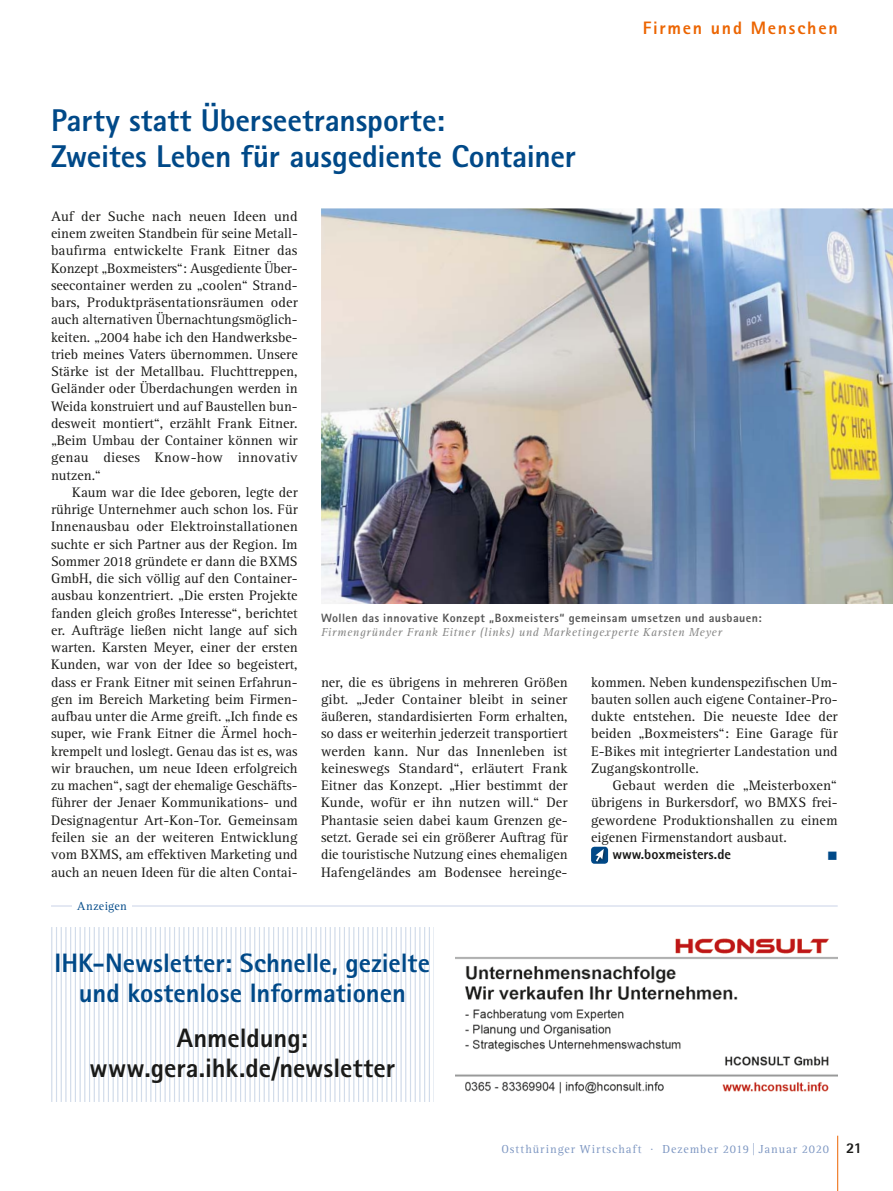
<style>
.page{position:relative;width:893px;height:1191px;background:#fff}
.page>*{position:absolute;margin:0;border:0;box-sizing:border-box;transform-origin:0 0}
.t1{font:800 31.5px/36px "Agfa Rotis Sans Serif";letter-spacing:-.005em;color:#004988}
.t2{font:800 26.7px/30px "Agfa Rotis Sans Serif";color:#004988;text-align:center}
.t3{font:800 26.7px/30px "Agfa Rotis Sans Serif";color:#1a1a18;text-align:center}
.t4{font:800 18px "Agfa Rotis Sans Serif";letter-spacing:.095em;color:#ec6502}
.t5{font:14.25px/17.2px "Agfa Rotis Serif";color:#1a1a18;text-align:justify}
.t6{font:800 14.25px "Agfa Rotis Sans Serif";color:#1a1a18}
.t7{font:14.25px "Wingdings";color:#004988}
.t8{font:800 12px "Agfa Rotis Sans Serif";letter-spacing:.035em;color:#565656}
.t9{font:italic 12px "Agfa Rotis Serif";letter-spacing:.045em;color:#878786}
.t10{font:12px "Agfa Rotis Serif";letter-spacing:.08em;color:#7e97c2}
.t11{font:12px "Agfa Rotis Serif";letter-spacing:.03em;color:#004988}
.s1{font-family:"Agfa Rotis Sans Serif";font-weight:800;font-size:15px;color:#1a1a18}
</style>
<div class="page">
<hr style="left:837px;top:1135px;width:1px;height:56px;background:#ec6502">
<img style="left:321px;top:208px;width:572px;height:396px">
<div style="left:591px;top:846px;width:17px;height:17px;background:#004988;border-radius:3px"></div>
<div style="left:594px;top:848px;width:13px;height:16px;background:#1a1a18;opacity:.5"></div>
<svg style="left:595px;top:849px;width:9px;height:12px"></svg>
<hr style="left:51px;top:905px;width:787px;height:1px;background:#cad2e7">
<div style="left:72px;top:897px;width:60px;height:17px;background:#fff"></div>
<img style="left:455px;top:938px;width:383px;height:156px">
<hr style="left:51px;top:927px;width:1px;height:174px;background:#d2dcea">
<hr style="left:56px;top:927px;width:1px;height:174px;background:#d2dcea">
<hr style="left:61px;top:927px;width:1px;height:174px;background:#d2dcea">
<hr style="left:65px;top:927px;width:2px;height:174px;background:#d2dcea">
<hr style="left:70px;top:927px;width:1px;height:174px;background:#d2dcea">
<hr style="left:75px;top:927px;width:1px;height:174px;background:#d2dcea">
<hr style="left:80px;top:927px;width:1px;height:174px;background:#d2dcea">
<hr style="left:84px;top:927px;width:1px;height:174px;background:#d2dcea">
<hr style="left:89px;top:927px;width:1px;height:174px;background:#d2dcea">
<hr style="left:94px;top:927px;width:1px;height:174px;background:#d2dcea">
<hr style="left:98px;top:927px;width:2px;height:174px;background:#d2dcea">
<hr style="left:103px;top:927px;width:1px;height:174px;background:#d2dcea">
<hr style="left:108px;top:927px;width:1px;height:174px;background:#d2dcea">
<hr style="left:113px;top:927px;width:1px;height:174px;background:#d2dcea">
<hr style="left:117px;top:927px;width:1px;height:174px;background:#d2dcea">
<hr style="left:122px;top:927px;width:1px;height:174px;background:#d2dcea">
<hr style="left:127px;top:927px;width:1px;height:174px;background:#d2dcea">
<hr style="left:131px;top:927px;width:2px;height:174px;background:#d2dcea">
<hr style="left:136px;top:927px;width:1px;height:174px;background:#d2dcea">
<hr style="left:141px;top:927px;width:1px;height:174px;background:#d2dcea">
<hr style="left:146px;top:927px;width:1px;height:174px;background:#d2dcea">
<hr style="left:150px;top:927px;width:1px;height:174px;background:#d2dcea">
<hr style="left:155px;top:927px;width:1px;height:174px;background:#d2dcea">
<hr style="left:160px;top:927px;width:1px;height:174px;background:#d2dcea">
<hr style="left:164px;top:927px;width:2px;height:174px;background:#d2dcea">
<hr style="left:169px;top:927px;width:1px;height:174px;background:#d2dcea">
<hr style="left:174px;top:927px;width:1px;height:174px;background:#d2dcea">
<hr style="left:179px;top:927px;width:1px;height:174px;background:#d2dcea">
<hr style="left:183px;top:927px;width:2px;height:174px;background:#d2dcea">
<hr style="left:188px;top:927px;width:1px;height:174px;background:#d2dcea">
<hr style="left:193px;top:927px;width:1px;height:174px;background:#d2dcea">
<hr style="left:198px;top:927px;width:1px;height:174px;background:#d2dcea">
<hr style="left:202px;top:927px;width:1px;height:174px;background:#d2dcea">
<hr style="left:207px;top:927px;width:1px;height:174px;background:#d2dcea">
<hr style="left:212px;top:927px;width:1px;height:174px;background:#d2dcea">
<hr style="left:216px;top:927px;width:2px;height:174px;background:#d2dcea">
<hr style="left:221px;top:927px;width:1px;height:174px;background:#d2dcea">
<hr style="left:226px;top:927px;width:1px;height:174px;background:#d2dcea">
<hr style="left:231px;top:927px;width:1px;height:174px;background:#d2dcea">
<hr style="left:235px;top:927px;width:1px;height:174px;background:#d2dcea">
<hr style="left:240px;top:927px;width:1px;height:174px;background:#d2dcea">
<hr style="left:245px;top:927px;width:1px;height:174px;background:#d2dcea">
<hr style="left:249px;top:927px;width:2px;height:174px;background:#d2dcea">
<hr style="left:254px;top:927px;width:1px;height:174px;background:#d2dcea">
<hr style="left:259px;top:927px;width:1px;height:174px;background:#d2dcea">
<hr style="left:264px;top:927px;width:1px;height:174px;background:#d2dcea">
<hr style="left:268px;top:927px;width:1px;height:174px;background:#d2dcea">
<hr style="left:273px;top:927px;width:1px;height:174px;background:#d2dcea">
<hr style="left:278px;top:927px;width:1px;height:174px;background:#d2dcea">
<hr style="left:282px;top:927px;width:2px;height:174px;background:#d2dcea">
<hr style="left:287px;top:927px;width:1px;height:174px;background:#d2dcea">
<hr style="left:292px;top:927px;width:1px;height:174px;background:#d2dcea">
<hr style="left:297px;top:927px;width:1px;height:174px;background:#d2dcea">
<hr style="left:301px;top:927px;width:2px;height:174px;background:#d2dcea">
<hr style="left:306px;top:927px;width:1px;height:174px;background:#d2dcea">
<hr style="left:311px;top:927px;width:1px;height:174px;background:#d2dcea">
<hr style="left:316px;top:927px;width:1px;height:174px;background:#d2dcea">
<hr style="left:320px;top:927px;width:1px;height:174px;background:#d2dcea">
<hr style="left:325px;top:927px;width:1px;height:174px;background:#d2dcea">
<hr style="left:330px;top:927px;width:1px;height:174px;background:#d2dcea">
<hr style="left:334px;top:927px;width:2px;height:174px;background:#d2dcea">
<hr style="left:339px;top:927px;width:1px;height:174px;background:#d2dcea">
<hr style="left:344px;top:927px;width:1px;height:174px;background:#d2dcea">
<hr style="left:349px;top:927px;width:1px;height:174px;background:#d2dcea">
<hr style="left:353px;top:927px;width:1px;height:174px;background:#d2dcea">
<hr style="left:358px;top:927px;width:1px;height:174px;background:#d2dcea">
<hr style="left:363px;top:927px;width:1px;height:174px;background:#d2dcea">
<hr style="left:367px;top:927px;width:2px;height:174px;background:#d2dcea">
<hr style="left:372px;top:927px;width:1px;height:174px;background:#d2dcea">
<hr style="left:377px;top:927px;width:1px;height:174px;background:#d2dcea">
<hr style="left:382px;top:927px;width:1px;height:174px;background:#d2dcea">
<hr style="left:386px;top:927px;width:1px;height:174px;background:#d2dcea">
<hr style="left:391px;top:927px;width:1px;height:174px;background:#d2dcea">
<hr style="left:396px;top:927px;width:1px;height:174px;background:#d2dcea">
<hr style="left:400px;top:927px;width:2px;height:174px;background:#d2dcea">
<hr style="left:405px;top:927px;width:1px;height:174px;background:#d2dcea">
<hr style="left:410px;top:927px;width:1px;height:174px;background:#d2dcea">
<hr style="left:415px;top:927px;width:1px;height:174px;background:#d2dcea">
<hr style="left:419px;top:927px;width:1px;height:174px;background:#d2dcea">
<hr style="left:424px;top:927px;width:1px;height:174px;background:#d2dcea">
<hr style="left:429px;top:927px;width:1px;height:174px;background:#d2dcea">
<hr style="left:433px;top:927px;width:1px;height:174px;background:#d2dcea">
<h1 class="t1" style="left:51px;top:102px;width:526px">Party statt Überseetransporte:<br>Zweites Leben für ausgediente Container</h1>
<p class="t4" style="left:643px;top:16px;width:196px">Firmen und Menschen</p>
<p class="t5" style="left:51px;top:208px;width:248px;text-align:left">Auf der Suche nach neuen Ideen und einem zweiten Standbein für seine Metall&shy;baufirma entwickelte Frank Eitner das Konzept „Boxmeisters“: Ausgediente Über&shy;seecontainer werden zu „coolen“ Strand&shy;bars, Produktpräsentationsräumen oder auch alternativen Übernachtungsmöglich&shy;keiten. „2004 habe ich den Handwerksbe&shy;trieb meines Vaters übernommen. Unsere Stärke ist der Metallbau. Fluchttreppen, Geländer oder Überdachungen werden in Weida konstruiert und auf Baustellen bun&shy;desweit montiert“, erzählt Frank Eitner. „Beim Umbau der Container können wir genau dieses Know-how innovativ nutzen.“</p>
<p class="t5" style="left:51px;top:484px;width:248px;text-indent:21px">Kaum war die Idee geboren, legte der rührige Unternehmer auch schon los. Für Innenausbau oder Elektroinstallationen suchte er sich Partner aus der Region. Im Sommer 2018 gründete er dann die BXMS GmbH, die sich völlig auf den Container&shy;ausbau konzentriert. „Die ersten Projekte fanden gleich großes Interesse“, berichtet er. Aufträge ließen nicht lange auf sich warten. Karsten Meyer, einer der ersten Kunden, war von der Idee so begeistert, dass er Frank Eitner mit seinen Erfahrun&shy;gen im Bereich Marketing beim Firmen&shy;aufbau unter die Arme greift. „Ich finde es super, wie Frank Eitner die Ärmel hoch&shy;krempelt und loslegt. Genau das ist es, was wir brauchen, um neue Ideen erfolgreich zu machen“, sagt der ehemalige Geschäfts&shy;führer der Jenaer Kommunikations- und Designagentur Art-Kon-Tor. Gemeinsam feilen sie an der weiteren Entwicklung vom BXMS, am effektiven Marketing und auch an neuen Ideen für die alten Contai-</p>
<p class="t11" style="left:77px;top:899px;width:51px">Anzeigen</p>
<p class="t8" style="left:321px;top:610px;width:442px">Wollen das innovative Konzept „Boxmeisters“ gemeinsam umsetzen und ausbauen:</p>
<p class="t9" style="left:321px;top:625px;width:402px">Firmengründer Frank Eitner (links) und Marketingexperte Karsten Meyer</p>
<p class="t5" style="left:321px;top:673px;width:248px">ner, die es übrigens in mehreren Größen gibt. „Jeder Container bleibt in seiner äußeren, standardisierten Form erhalten, so dass er weiterhin jederzeit transportiert werden kann. Nur das Innenleben ist keineswegs Standard“, erläutert Frank Eitner das Konzept. „Hier bestimmt der Kunde, wofür er ihn nutzen will.“ Der Phantasie seien dabei kaum Grenzen ge&shy;setzt. Gerade sei ein größerer Auftrag für die touristische Nutzung eines ehemaligen Hafengeländes am Bodensee hereinge-</p>
<p class="t5" style="left:591px;top:673px;width:248px">kommen. Neben kundenspezifischen Um&shy;bauten sollen auch eigene Container-Pro&shy;dukte entstehen. Die neueste Idee der beiden „Boxmeisters“: Eine Garage für E-Bikes mit integrierter Landestation und Zugangskontrolle.</p>
<p class="t5" style="left:591px;top:777px;width:248px;text-indent:21px">Gebaut werden die „Meisterboxen“ übrigens in Burkersdorf, wo BMXS frei&shy;gewordene Produktionshallen zu einem eigenen Firmenstandort ausbaut.</p>
<p class="t6" style="left:612px;top:845px;width:120px">www.boxmeisters.de</p>
<p class="t7" style="left:827px;top:848px;width:12px">■</p>
<h2 class="t2" style="left:55px;top:947px;width:377px">IHK-Newsletter: Schnelle, gezielte und kostenlose Informationen</h2>
<h2 class="t3" style="left:90px;top:1022px;width:307px">Anmeldung: www.gera.ihk.de/newsletter</h2>
<p class="t10" style="left:501px;top:1141px;width:362px">Ostthüringer Wirtschaft · Dezember 2019 | Januar 2020 <span class="s1">21</span></p>
</div>
